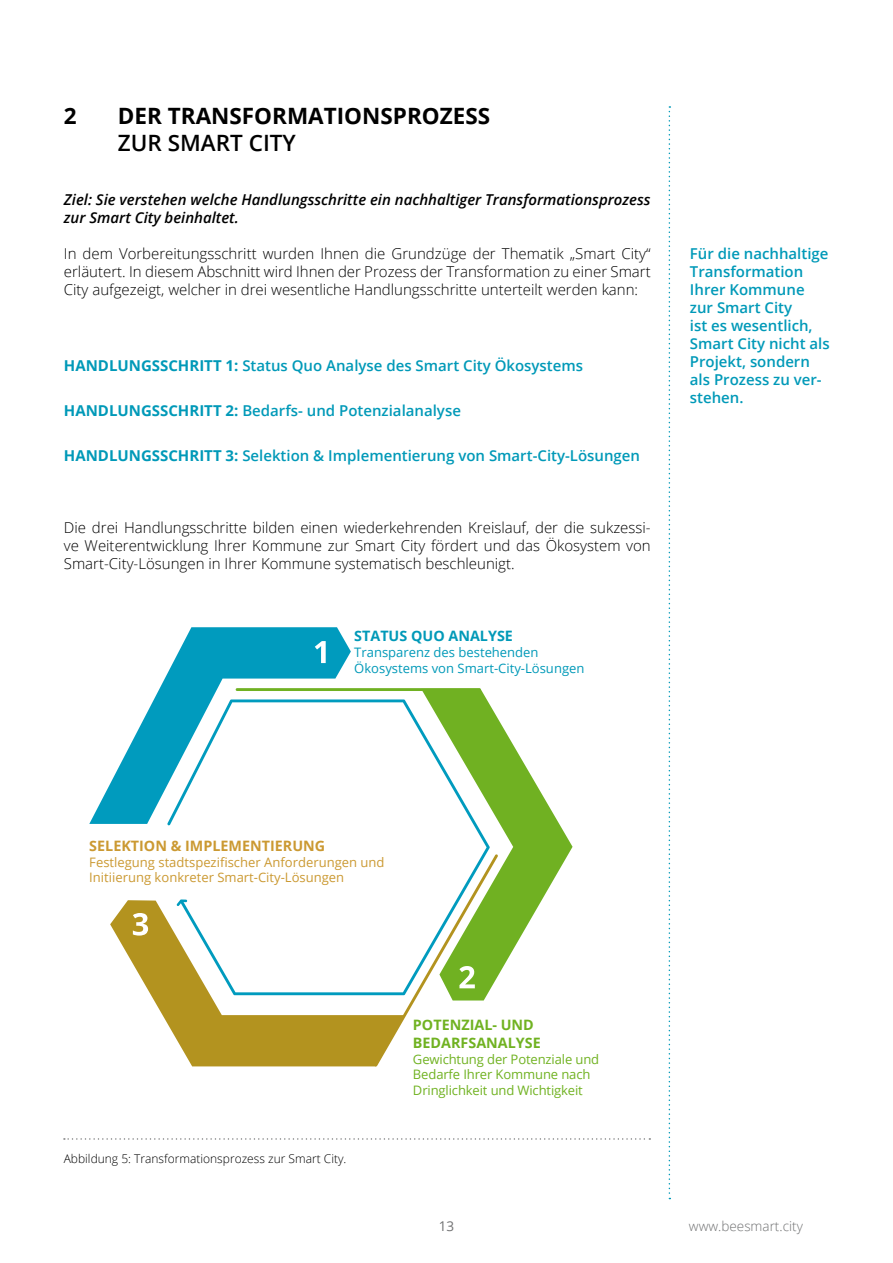
<style>
.page{position:relative;width:893px;height:1263px;background:#fff}
.page>*{position:absolute;margin:0;border:0;box-sizing:border-box;transform-origin:0 0}
.t1{font:700 22.5px "Open Sans";color:#000}
.t2{font:600 22.5px "Open Sans";color:#000}
.t3{font:300 15px/18px "Open Sans";color:#000;text-align:justify}
.t4{font:600 15px/18px "Open Sans";color:#0099b8}
.t5{font:italic 600 15px/18px "Open Sans";color:#000}
.t6{font:700 15px "Open Sans";color:#0099b8}
.t7{font:700 14.4px "Open Sans";color:#70b221}
.t8{font:700 14.4px "Open Sans";color:#cb9932}
.t9{font:700 14.4px "Open Sans";color:#0099b8}
.t10{font:300 13.5px "Open Sans";color:#707172}
.t11{font:13.5px "Open Sans";color:#707172}
.t12{font:13.05px/15.6px "Open Sans";color:#cb9932}
.t13{font:13.05px/15.6px "Open Sans";letter-spacing:-.01em;color:#70b221}
.t14{font:13.05px/15.6px "Open Sans";color:#0099b8}
.t15{font:300 12px "Open Sans";color:#000}
.s1{font-weight:700}
</style>
<div class="page">
<svg style="left:669px;top:106px;width:1px;height:1093px"></svg>
<svg style="left:110px;top:900px;width:264px;height:166px;fill:#b3931f"></svg>
<svg style="left:422px;top:690px;width:151px;height:286px"></svg>
<svg style="left:89px;top:627px;width:262px;height:197px;fill:#009bbe"></svg>
<svg style="left:167px;top:699px;width:323px;height:296px"></svg>
<hr style="left:236px;top:688px;width:245px;height:3px;background:#70b122">
<svg style="left:133px;top:913px;width:15px;height:22px"></svg>
<svg style="left:315px;top:641px;width:11px;height:22px"></svg>
<svg style="left:374px;top:854px;width:124px;height:212px"></svg>
<svg style="left:64px;top:1138px;width:586px;height:2px"></svg>
<h1 class="t1" style="left:64px;top:99px;width:14px">2</h1>
<h1 class="t1" style="left:118px;top:99px;width:80px">DER TRANSFORMATIONSPRO</h1>
<h1 class="t1" style="left:440px;top:99px;width:26px">ZESS</h1>
<h1 class="t2" style="left:118px;top:127px;width:180px">zur Smart City</h1>
<p class="t5" style="left:64px;top:190px;width:588px">Ziel: Sie verstehen welche Handlungsschritte ein nachhaltiger Transformationsprozess zur Smart City beinhaltet.</p>
<p class="t3" style="left:64px;top:244px;width:588px">In dem Vorbereitungsschritt wurden Ihnen die Grundzüge der Thematik „Smart City“ erläutert. In diesem Abschnitt wird Ihnen der Prozess der Transformation zu einer Smart City aufgezeigt, welcher in drei wesentliche Handlungsschritte unterteilt werden kann:</p>
<p class="t6" style="left:64px;top:355px;width:23px">HANDLUNGSSCHRITT</p>
<p class="t4" style="left:226px;top:356px;width:359px"><span class="s1">1:</span> Status Quo Analyse des Smart City Ökosystems</p>
<p class="t6" style="left:64px;top:400px;width:23px">HANDLUNGSSCHRITT</p>
<p class="t4" style="left:226px;top:401px;width:237px"><span class="s1">2:</span> Bedarfs- und Potenzialanalyse</p>
<p class="t6" style="left:64px;top:445px;width:23px">HANDLUNGSSCHRITT</p>
<p class="t4" style="left:226px;top:446px;width:416px"><span class="s1">3:</span> Selektion &amp; I mplementierung von Smart-City-Lösungen</p>
<p class="t3" style="left:64px;top:518px;width:588px">Die drei Handlungsschritte bilden einen wiederkehrenden Kreislauf, der die sukzessi&shy;ve Weiterentwicklung Ihrer Kommune zur Smart City fördert und das Ökosystem von Smart-City-Lösungen in Ihrer Kommune systematisch beschleunigt.</p>
<p class="t9" style="left:354px;top:626px;width:18px">STATUS</p>
<p class="t9" style="left:411px;top:626px;width:103px">QUO ANALYSE</p>
<p class="t14" style="left:354px;top:644px;width:232px">Transparenz des bestehenden<br>Ökosystems von Smart-City-Lösungen</p>
<p class="t4" style="left:690px;top:244px;width:141px">Für die nachhaltige<br>Transformation<br>Ihrer Kommune zur Smart City<br>ist es wesentlich,<br>Smart City nicht als<br>Projekt, sondern als Prozess zu ver&shy;stehen.</p>
<p class="t8" style="left:89px;top:836px;width:52px">SELEKTION</p>
<p class="t8" style="left:171px;top:836px;width:30px">&amp; IMPLEMENTIERUN</p>
<p class="t8" style="left:315px;top:836px;width:12px">G</p>
<p class="t12" style="left:89px;top:854px;width:297px">Festlegung stadtspezifischer Anforderungen und<br>Initiierung konkreter Smart-City-Lösungen</p>
<p class="t15" style="left:64px;top:1150px;width:284px">Abbildung 5: Transformationsprozess zur Smart City.</p>
<p class="t7" style="left:413px;top:1014px;width:20px">POTEN</p>
<p class="t7" style="left:461px;top:1014px;width:51px">ZIAL- UND</p>
<p class="t7" style="left:413px;top:1033px;width:10px">BEDARFSANALYSE</p>
<p class="t13" style="left:413px;top:1051px;width:188px">Gewichtung der Potenziale und<br>Bedarfe Ihrer Kommune nach<br>Dringlichkeit und Wichtigkeit</p>
<p class="t11" style="left:439px;top:1216px;width:17px">13</p>
<p class="t10" style="left:689px;top:1216px;width:115px">www.beesmart.city</p>
</div>
